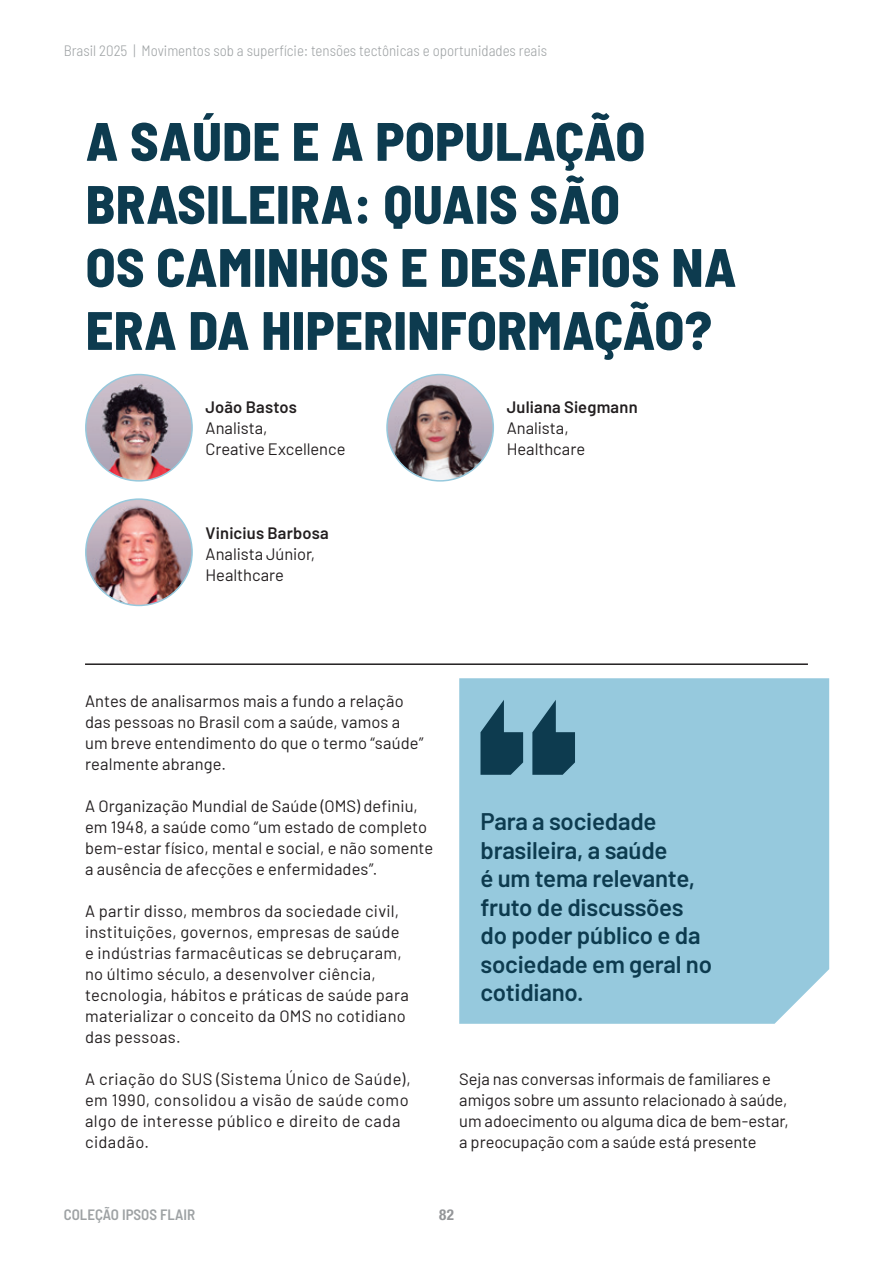
<style>
.page{position:relative;width:893px;height:1263px;background:#fff}
.page>*{position:absolute;margin:0;border:0;box-sizing:border-box;transform-origin:0 0}
.t1{font:800 semi-condensed 54px/63px "Barlow";letter-spacing:.01em;color:#0d3b4f}
.t2{font:600 24px/28.5px "Barlow";letter-spacing:-.01em;color:#0d3b4f}
.t3{font:16.5px/21px "Barlow";letter-spacing:.01em;color:#231f20}
.t4{font:600 16.5px "Barlow";letter-spacing:.01em;color:#231f20}
.t5{font:300 semi-condensed 15px "Barlow";color:#9ea2a4}
.t6{font:600 semi-condensed 15px "Barlow";color:#9ea2a4}
.t7{font:700 condensed 15px "Helvetica Neue LT Pro";color:#939598}
</style>
<div class="page">
<hr style="left:85px;top:663px;width:723px;height:2px;background:#231f20">
<img style="left:86px;top:374px;width:106px;height:107px;border-radius:53px">
<div style="left:85px;top:374px;width:108px;height:108px;border:2px solid #96c9dd;border-radius:50%"></div>
<img style="left:387px;top:374px;width:106px;height:107px;border-radius:53px">
<div style="left:386px;top:374px;width:108px;height:108px;border:2px solid #96c9dd;border-radius:50%"></div>
<img style="left:86px;top:499px;width:106px;height:106px;border-radius:53px">
<div style="left:85px;top:498px;width:108px;height:108px;border:2px solid #96c9dd;border-radius:50%"></div>
<div style="left:459px;top:678px;width:370px;height:346px;background:#96c9dd"></div>
<svg style="left:480px;top:700px;width:95px;height:75px;background:#447488"></svg>
<p class="t5" style="left:64px;top:40px;width:485px">Brasil 2025 | Movimentos sob a superfície: tensões tectônicas e oportunidades reais</p>
<h1 class="t1" style="left:86px;top:107px;width:652px">A SAÚDE E A POPULAÇÃO<br>BRASILEIRA: QUAIS SÃO<br>OS CAMINHOS E DESAFIOS NA<br>ERA DA HIPERINFORMAÇÃO?</h1>
<p class="t4" style="left:206px;top:395px;width:93px">João Bastos</p>
<p class="t4" style="left:507px;top:395px;width:132px">Juliana Siegmann</p>
<p class="t3" style="left:206px;top:416px;width:63px">Analista,</p>
<p class="t3" style="left:507px;top:416px;width:63px">Analista,</p>
<p class="t3" style="left:206px;top:437px;width:141px">Creative Excellence</p>
<p class="t3" style="left:507px;top:437px;width:80px">Healthcare</p>
<p class="t4" style="left:206px;top:521px;width:125px">Vinicius Barbosa</p>
<p class="t3" style="left:206px;top:542px;width:111px">Analista Júnior,<br>Healthcare</p>
<p class="t3" style="left:85px;top:689px;width:340px">Antes de analisarmos mais a fundo a relação das pessoas no Brasil com a saúde, vamos a um breve entendimento do que o termo “saúde” realmente abrange.</p>
<p class="t3" style="left:85px;top:794px;width:350px">A Organização Mundial de Saúde (OMS) definiu, em 1948, a saúde como “um estado de completo bem-estar físico, mental e social, e não somente a ausência de afecções e enfermidades”.</p>
<p class="t3" style="left:85px;top:899px;width:325px">A partir disso, membros da sociedade civil, instituições, governos, empresas de saúde e indústrias farmacêuticas se debruçaram, no último século, a desenvolver ciência, tecnologia, hábitos e práticas de saúde para materializar o conceito da OMS no cotidiano das pessoas.</p>
<p class="t3" style="left:85px;top:1067px;width:327px">A criação do SUS (Sistema Único de Saúde), em 1990, consolidou a visão de saúde como algo de interesse público e direito de cada cidadão.</p>
<p class="t3" style="left:459px;top:1067px;width:331px">Seja nas conversas informais de familiares e amigos sobre um assunto relacionado à saúde, um adoecimento ou alguma dica de bem-estar, a preocupação com a saúde está presente</p>
<h2 class="t2" style="left:480px;top:805px;width:233px">Para a sociedade brasileira, a saúde<br>é um tema relevante, fruto de discussões do poder público e da sociedade em geral no cotidiano.</h2>
<p class="t6" style="left:64px;top:1204px;width:133px">COLEÇÃO IPSOS FLAIR</p>
<p class="t7" style="left:439px;top:1206px;width:16px">82</p>
</div>
